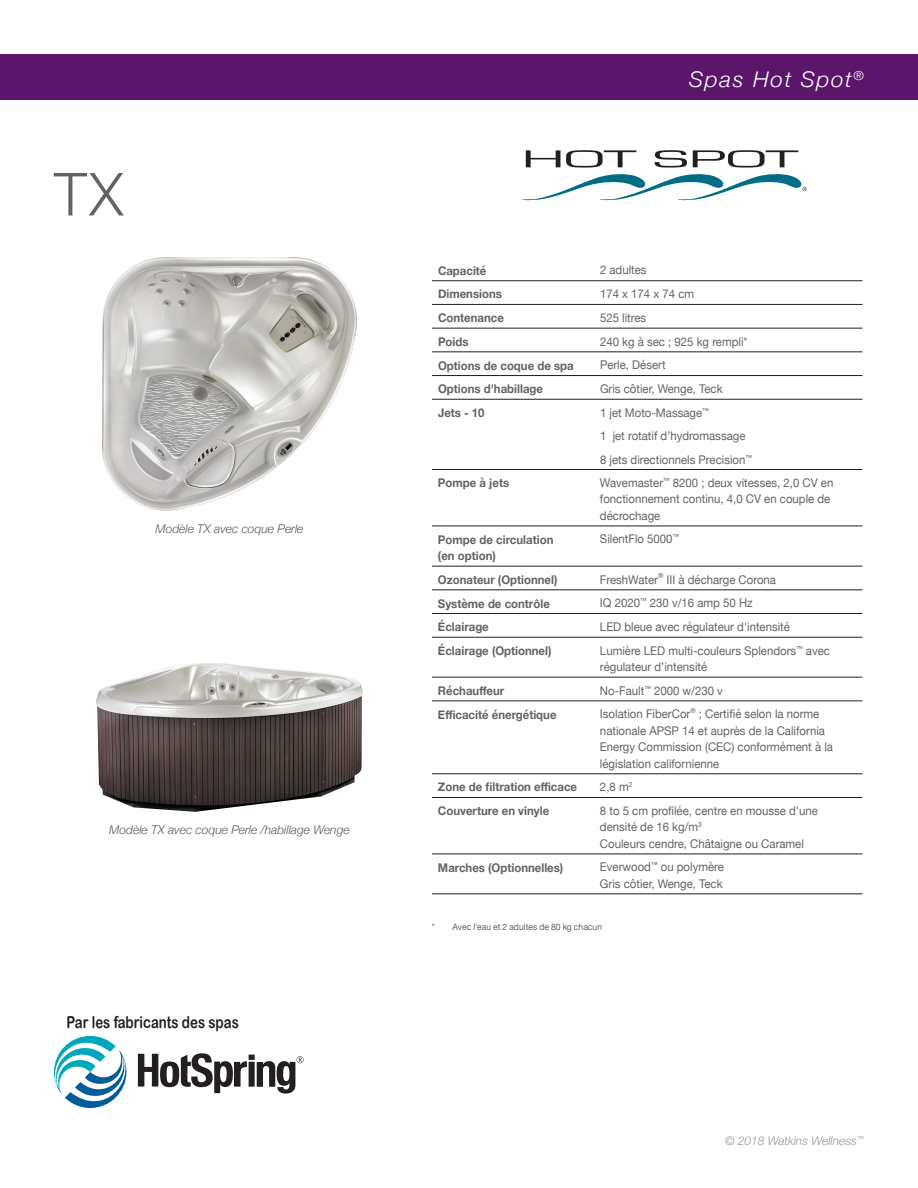
<style>
.page{position:relative;width:918px;height:1188px;background:#fff}
.page>*{position:absolute;margin:0;border:0;box-sizing:border-box;transform-origin:0 0}
.t1{font:300 59.55px "Helvetica Neue";color:#636366}
.t2{font:italic 300 21.6px "Helvetica Neue";letter-spacing:.07em;color:#fff;scale:1.04 1}
.t3{font:16.5px "Arial Rounded MT Bold";color:#231f20;scale:.8 1}
.t4{font:12px/16.5px "Helvetica Neue";color:#636366;scale:.95 1}
.t5{font:700 12px/16.5px "Helvetica Neue";color:#636366;scale:.95 1}
.t6{font:italic 300 12px "Helvetica Neue";color:#57585a}
.t7{font:italic 300 12px "Helvetica Neue";color:#939598}
.t8{font:9px "Helvetica Neue";letter-spacing:.005em;color:#636366;scale:.95 1}
.t9{font:7.05px "Helvetica Neue";color:#636366;scale:.95 1}
</style>
<div class="page">
<div style="left:0;top:54px;width:918px;height:45px;background:#5b166b"></div>
<svg style="left:521px;top:150px;width:286px;height:51px"></svg>
<svg style="left:54px;top:1035px;width:250px;height:73px"></svg>
<img style="left:102px;top:257px;width:255px;height:254px">
<img style="left:96px;top:663px;width:267px;height:149px">
<hr style="left:432px;top:280px;width:162px;height:1px;background:#231f20">
<hr style="left:594px;top:280px;width:268px;height:1px;background:#231f20">
<hr style="left:432px;top:304px;width:162px;height:1px;background:#231f20">
<hr style="left:594px;top:304px;width:268px;height:1px;background:#231f20">
<hr style="left:432px;top:328px;width:162px;height:1px;background:#231f20">
<hr style="left:594px;top:328px;width:268px;height:1px;background:#231f20">
<hr style="left:432px;top:352px;width:162px;height:1px;background:#231f20">
<hr style="left:594px;top:352px;width:268px;height:1px;background:#231f20">
<hr style="left:432px;top:375px;width:162px;height:1px;background:#231f20">
<hr style="left:594px;top:375px;width:268px;height:1px;background:#231f20">
<hr style="left:432px;top:399px;width:162px;height:1px;background:#231f20">
<hr style="left:432px;top:469px;width:162px;height:1px;background:#231f20">
<hr style="left:432px;top:526px;width:162px;height:1px;background:#231f20">
<hr style="left:594px;top:526px;width:268px;height:1px;background:#231f20">
<hr style="left:432px;top:566px;width:162px;height:1px;background:#231f20">
<hr style="left:594px;top:566px;width:268px;height:1px;background:#231f20">
<hr style="left:432px;top:590px;width:162px;height:1px;background:#231f20">
<hr style="left:594px;top:590px;width:268px;height:1px;background:#231f20">
<hr style="left:432px;top:613px;width:162px;height:1px;background:#231f20">
<hr style="left:594px;top:613px;width:268px;height:1px;background:#231f20">
<hr style="left:432px;top:637px;width:162px;height:1px;background:#231f20">
<hr style="left:594px;top:637px;width:268px;height:1px;background:#231f20">
<hr style="left:432px;top:677px;width:162px;height:1px;background:#231f20">
<hr style="left:594px;top:677px;width:268px;height:1px;background:#231f20">
<hr style="left:432px;top:701px;width:162px;height:1px;background:#231f20">
<hr style="left:594px;top:701px;width:268px;height:1px;background:#231f20">
<hr style="left:432px;top:774px;width:162px;height:1px;background:#231f20">
<hr style="left:594px;top:774px;width:268px;height:1px;background:#231f20">
<hr style="left:432px;top:797px;width:162px;height:1px;background:#231f20">
<hr style="left:594px;top:797px;width:268px;height:1px;background:#231f20">
<hr style="left:432px;top:854px;width:162px;height:1px;background:#231f20">
<hr style="left:594px;top:854px;width:268px;height:1px;background:#231f20">
<hr style="left:432px;top:894px;width:162px;height:1px;background:#231f20">
<hr style="left:594px;top:894px;width:268px;height:1px;background:#231f20">
<hr style="left:594px;top:399px;width:268px;height:1px;background:#231f20">
<hr style="left:594px;top:469px;width:268px;height:1px;background:#231f20">
<p class="t1" style="left:54px;top:146px;width:71px">TX</p>
<p class="t6" style="left:155px;top:519px;width:150px">Modèle TX avec coque Perle</p>
<p class="t6" style="left:109px;top:820px;width:242px">Modèle TX avec coque Perle /habillage Wenge</p>
<p class="t3" style="left:67px;top:1013px;width:217px">Par les fabricants des spas</p>
<p class="t2" style="left:689px;top:63px;width:170px">Spas Hot Spot<sup>®</sup></p>
<p class="t5" style="left:438px;top:263px;width:53px">Capacité</p>
<p class="t4" style="left:600px;top:263px;width:51px">2 adultes</p>
<p class="t5" style="left:438px;top:286px;width:69px">Dimensions</p>
<p class="t4" style="left:600px;top:286px;width:101px">174 x 174 x 74 cm</p>
<p class="t5" style="left:438px;top:310px;width:71px">Contenance</p>
<p class="t4" style="left:600px;top:310px;width:50px">525 litres</p>
<p class="t5" style="left:438px;top:334px;width:34px">Poids</p>
<p class="t4" style="left:600px;top:334px;width:157px">240 kg à sec ; 925 kg rempli*</p>
<p class="t5" style="left:438px;top:357px;width:144px">Options de coque de spa</p>
<p class="t4" style="left:600px;top:357px;width:71px">Perle, Désert</p>
<p class="t5" style="left:438px;top:381px;width:112px">Options d'habillage</p>
<p class="t4" style="left:600px;top:381px;width:131px">Gris côtier, Wenge, Teck</p>
<p class="t5" style="left:438px;top:405px;width:51px">Jets - 10</p>
<p class="t4" style="left:600px;top:405px;width:116px">1 jet Moto-Massage<sup>™</sup></p>
<p class="t4" style="left:600px;top:428px;width:155px">1 jet rotatif d’hydromassage</p>
<p class="t4" style="left:600px;top:452px;width:162px">8 jets directionnels Precision<sup>™</sup></p>
<p class="t5" style="left:438px;top:475px;width:76px">Pompe à jets</p>
<p class="t4" style="left:600px;top:475px;width:247px">Wavemaster<sup>™</sup> 8200 ; deux vitesses, 2,0 CV en fonctionnement continu, 4,0 CV en couple de décrochage</p>
<p class="t5" style="left:438px;top:531px;width:123px">Pompe de circulation (en option)</p>
<p class="t4" style="left:600px;top:532px;width:85px">SilentFlo 5000<sup>™</sup></p>
<p class="t5" style="left:438px;top:572px;width:127px">Ozonateur (Optionnel)</p>
<p class="t4" style="left:600px;top:572px;width:63px">FreshWater</p>
<p class="t9" style="left:658px;top:570px;width:7px">®</p>
<p class="t4" style="left:667px;top:572px;width:117px">III à décharge Corona</p>
<p class="t5" style="left:438px;top:595px;width:119px">Système de contrôle</p>
<p class="t4" style="left:600px;top:595px;width:162px">IQ 2020<sup>™</sup> 230 v/16 amp 50 Hz</p>
<p class="t5" style="left:438px;top:619px;width:55px">Éclairage</p>
<p class="t4" style="left:600px;top:619px;width:202px">LED bleue avec régulateur d'intensité</p>
<p class="t5" style="left:438px;top:643px;width:121px">Éclairage (Optionnel)</p>
<p class="t4" style="left:600px;top:643px;width:244px">Lumière LED multi-couleurs Splendors<sup>™</sup> avec régulateur d’intensité</p>
<p class="t5" style="left:438px;top:683px;width:71px">Réchauffeur</p>
<p class="t4" style="left:600px;top:683px;width:131px">No-Fault<sup>™</sup> 2000 w/230 v</p>
<p class="t5" style="left:438px;top:706px;width:126px">Efficacité énergétique</p>
<p class="t4" style="left:600px;top:706px;width:97px">Isolation FiberCor</p>
<p class="t9" style="left:690px;top:705px;width:7px">®</p>
<p class="t4" style="left:600px;top:706px;width:247px;text-indent:99px">; Certifié selon la norme nationale APSP 14 et auprès de la California Energy Commission (CEC) conformément à la législation californienne</p>
<p class="t5" style="left:438px;top:779px;width:148px">Zone de filtration efficace</p>
<p class="t4" style="left:600px;top:779px;width:36px">2,8 m<sup>2</sup></p>
<p class="t5" style="left:438px;top:803px;width:119px">Couverture en vinyle</p>
<p class="t4" style="left:600px;top:803px;width:231px">8 to 5 cm profilée, centre en mousse d'une densité de 16 kg/m<sup>3</sup></p>
<p class="t4" style="left:600px;top:836px;width:216px">Couleurs cendre, Châtaigne ou Caramel</p>
<p class="t5" style="left:438px;top:859px;width:133px">Marches (Optionnelles)</p>
<p class="t4" style="left:600px;top:860px;width:132px">Everwood<sup>™</sup> ou polymère</p>
<p class="t4" style="left:600px;top:876px;width:131px">Gris côtier, Wenge, Teck</p>
<p class="t8" style="left:432px;top:920px;width:181px">* Avec l'eau et 2 adultes de 80 kg chacun</p>
<p class="t7" style="left:725px;top:1132px;width:140px">© 2018 Watkins Wellness<sup>™</sup></p>
</div>
